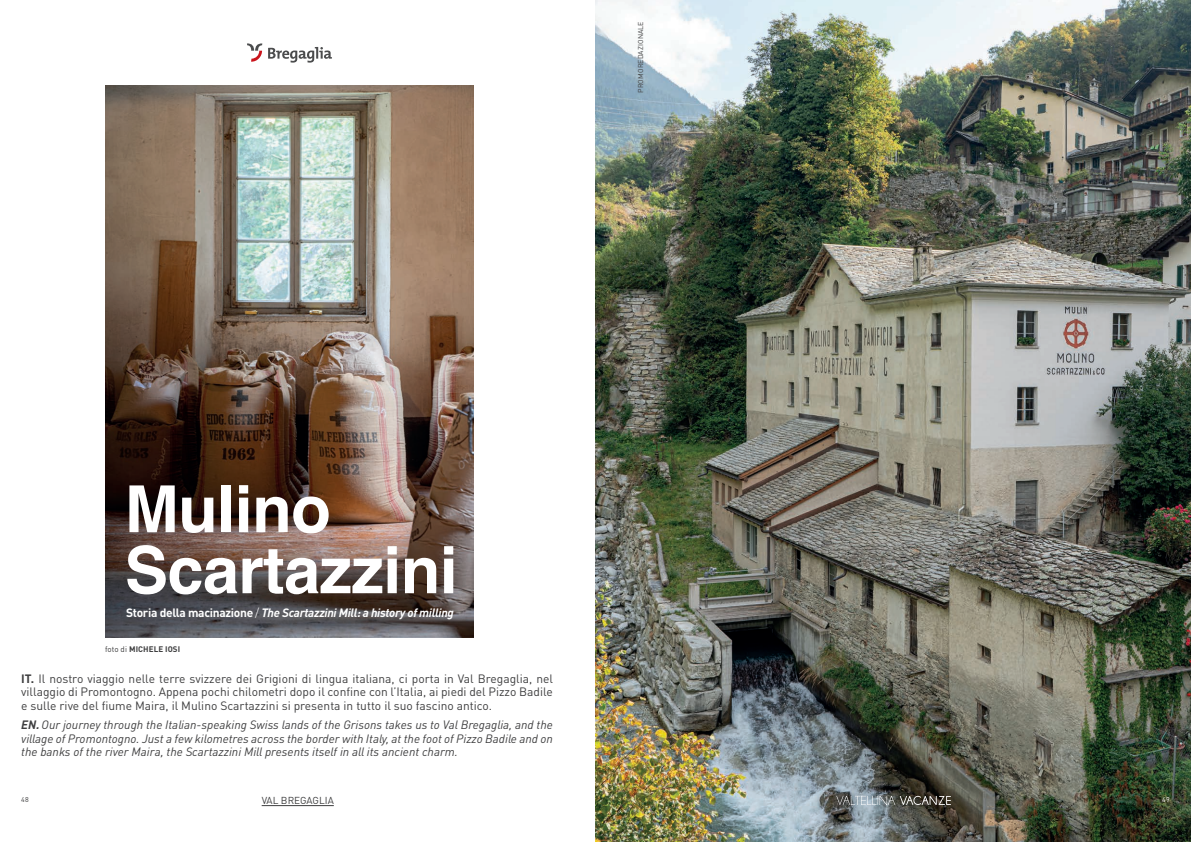
<style>
.page{position:relative;width:1191px;height:842px;background:#fff}
.page>*{position:absolute;margin:0;border:0;box-sizing:border-box;transform-origin:0 0}
.t1{font:700 65px "Helvetica";letter-spacing:-.01em;color:#fff}
.t2{font:12px/13.5px "DIN Pro";color:#3e3e3f;text-align:justify}
.t3{font:italic 12px/13.5px "DIN Pro";color:#3e3e3f;text-align:justify}
.t4{font:italic 700 12px "DIN Pro";letter-spacing:-.025em;color:#fff}
.t5{font:10px "DIN Pro";color:#3e3e3f}
.t6{font:700 8px "DIN Pro";letter-spacing:.01em;color:#3e3e3f}
.t7{font:7px "DIN Pro";letter-spacing:.02em;color:#3e3e3f}
.t8{font:7px "DIN Pro";color:#fff}
.s1{font-style:normal}
.s2{font-weight:300;font-style:normal}
.s3{font-weight:400}
.s4{font-weight:700}
</style>
<div class="page">
<img style="left:595px;top:0;width:596px;height:842px">
<svg style="left:836px;top:796px;width:114px;height:9px"></svg>
<hr style="left:262px;top:805px;width:72px;height:1px;background:#3e3e3f">
<img style="left:105px;top:85px;width:369px;height:553px">
<svg style="left:268px;top:47px;width:64px;height:16px"></svg>
<svg style="left:247px;top:43px;width:15px;height:19px"></svg>
<p class="t7" style="left:635px;top:93px;width:73px;rotate:-90deg">PROMOREDAZIONALE</p>
<p class="t1" style="left:125px;top:470px;width:208px">Mulino</p>
<p class="t1" style="left:125px;top:531px;width:335px">Scartazzini</p>
<p class="t4" style="left:126px;top:602px;width:329px"><span class="s1">Storia della macinazione</span> <span class="s2">/</span> The Scartazzini Mill: a history of milling</p>
<p class="t6" style="left:105px;top:642px;width:77px"><span class="s3">foto di</span> MICHELE IOSI</p>
<p class="t2" style="left:21px;top:671px;width:533px"><span class="s4">IT.</span> Il nostro viaggio nelle terre svizzere dei Grigioni di lingua italiana, ci porta in Val Bregaglia, nel villaggio di Promontogno. Appena pochi chilometri dopo il confine con l’Italia, ai piedi del Pizzo Badile e sulle rive del fiume Maira, il Mulino Scartazzini si presenta in tutto il suo fascino antico.</p>
<p class="t3" style="left:21px;top:717px;width:533px"><span class="s4">EN.</span> Our journey through the Italian-speaking Swiss lands of the Grisons takes us to Val Bregaglia, and the village of Promontogno. Just a few kilometres across the border with Italy, at the foot of Pizzo Badile and on the banks of the river Maira, the Scartazzini Mill presents itself in all its ancient charm.</p>
<p class="t5" style="left:262px;top:793px;width:74px">VAL BREGAGLIA</p>
<p class="t7" style="left:21px;top:794px;width:9px">48</p>
<p class="t8" style="left:1162px;top:794px;width:9px">49</p>
</div>
